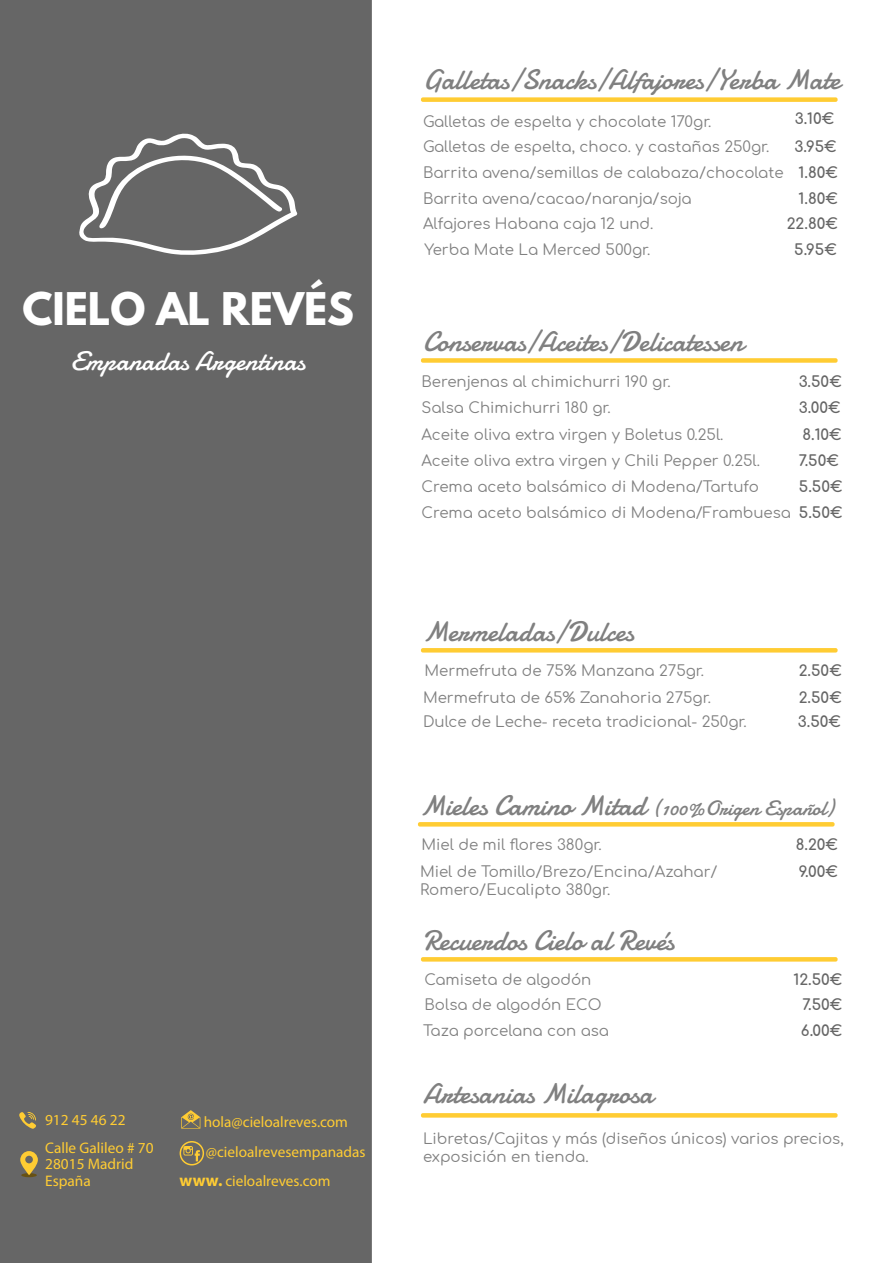
<style>
.page{position:relative;width:893px;height:1263px;background:#fff}
.page>*{position:absolute;margin:0;border:0;box-sizing:border-box;transform-origin:0 0}
.t1{font:700 39.9px "League Spartan";color:#fff}
.t2{font:28.5px "Damion";color:#808080}
.t3{font:27.15px "Damion";color:#fff}
.t4{font:21px "Damion";color:#808080}
.t5{font:15.3px/27.8px "Myriad Pro";color:#fc3}
.t6{font:15px/25.7px "Comfortaa";color:#808080}
.t7{font:700 15px "Comfortaa";color:#666}
.s1{font-weight:700;font-size:16.95px}
.s2{font-weight:700;color:#666}
.s3{font-size:28.5px}
</style>
<div class="page">
<svg style="left:420px;top:97px;width:418px;height:5px;background:#ffd147"></svg>
<svg style="left:420px;top:358px;width:418px;height:5px;background:#ffd147"></svg>
<svg style="left:420px;top:648px;width:418px;height:4px;background:#ffcc36"></svg>
<div style="left:0;top:0;width:372px;height:1263px;background:#666;border:2px solid #666"></div>
<svg style="left:79px;top:133px;width:218px;height:122px"></svg>
<svg style="left:420px;top:957px;width:418px;height:4px;background:#ffcd38"></svg>
<svg style="left:420px;top:1113px;width:418px;height:4px;background:#ffcd39"></svg>
<svg style="left:183px;top:1146px;width:17px;height:15px"></svg>
<svg style="left:19px;top:1112px;width:17px;height:17px"></svg>
<svg style="left:21px;top:1173px;width:16px;height:4px"></svg>
<svg style="left:20px;top:1151px;width:18px;height:24px"></svg>
<svg style="left:181px;top:1110px;width:19px;height:18px"></svg>
<div style="left:180px;top:1141px;width:24px;height:24px;border:2px solid #fc3;border-radius:50%"></div>
<svg style="left:417px;top:822px;width:418px;height:4px;background:#ffcd37"></svg>
<h1 class="t1" style="left:22px;top:277px;width:333px">CIELO AL REVÉS</h1>
<h3 class="t3" style="left:71px;top:343px;width:236px">Empanadas Argentinas</h3>
<p class="t5" style="left:45px;top:1106px;width:110px">912 45 46 22<br>Calle Galileo # 70</p>
<p class="t5" style="left:45px;top:1150px;width:90px">28015 Madrid</p>
<p class="t5" style="left:45px;top:1167px;width:47px">España</p>
<p class="t5" style="left:204px;top:1108px;width:146px">hola@cieloalreves.com</p>
<p class="t5" style="left:206px;top:1138px;width:161px">@cieloalrevesempanadas</p>
<p class="t5" style="left:180px;top:1166px;width:152px"><span class="s1">www.</span> cieloalreves.com</p>
<h2 class="t2" style="left:423px;top:60px;width:419px">Galletas/Snacks/Alfajores/Yerba Mate</h2>
<p class="t6" style="left:423px;top:107px;width:290px">Galletas de espelta y chocolate 170gr.</p>
<p class="t7" style="left:795px;top:105px;width:41px">3.10€</p>
<p class="t6" style="left:423px;top:132px;width:348px">Galletas de espelta, choco. y castañas 250gr.</p>
<p class="t6" style="left:423px;top:132px;width:416px;text-align:justify;text-indent:372px"><span class="s2">3.95€ </span>Barrita avena/semillas de calabaza/chocolate <span class="s2">1.80€ </span>Barrita avena/cacao/naranja/soja</p>
<p class="t7" style="left:799px;top:184px;width:41px">1.80€</p>
<p class="t6" style="left:423px;top:209px;width:232px">Alfajores Habana caja 12 und.</p>
<p class="t7" style="left:787px;top:210px;width:53px">22.80€</p>
<p class="t6" style="left:424px;top:235px;width:227px">Yerba Mate La Merced 500gr.</p>
<p class="t7" style="left:794px;top:236px;width:44px">5.95€</p>
<h2 class="t2" style="left:423px;top:323px;width:322px">Conservas/Aceites/Delicatessen</h2>
<p class="t6" style="left:421px;top:367px;width:251px">Berenjenas al chimichurri 190 gr.</p>
<p class="t7" style="left:799px;top:367px;width:45px">3.50€</p>
<p class="t6" style="left:421px;top:393px;width:191px">Salsa Chimichurri 180 gr.</p>
<p class="t7" style="left:799px;top:394px;width:43px">3.00€</p>
<p class="t6" style="left:421px;top:420px;width:303px">Aceite oliva extra virgen y Boletus 0.25l.</p>
<p class="t7" style="left:802px;top:420px;width:41px">8.10€</p>
<p class="t6" style="left:421px;top:446px;width:340px">Aceite oliva extra virgen y Chili Pepper 0.25l.</p>
<p class="t7" style="left:799px;top:447px;width:41px">7.50€</p>
<p class="t6" style="left:421px;top:472px;width:339px">Crema aceto balsámico di Modena/Tartufo</p>
<p class="t6" style="left:421px;top:471px;width:422px;line-height:26.5px;text-align:right"><span class="s2">5.50€<br></span>Crema aceto balsámico di Modena/Frambuesa <span class="s2">5.50€</span></p>
<h2 class="t2" style="left:423px;top:612px;width:213px">Mermeladas/Dulces</h2>
<p class="t6" style="left:424px;top:656px;width:281px">Mermefruta de 75% Manzana 275gr.</p>
<p class="t7" style="left:799px;top:657px;width:44px">2.50€</p>
<p class="t6" style="left:423px;top:707px;width:325px">Dulce de Leche- receta tradicional- 250gr.</p>
<p class="t7" style="left:798px;top:707px;width:45px">3.50€</p>
<p class="t6" style="left:423px;top:683px;width:289px">Mermefruta de 65% Zanahoria 275gr.</p>
<p class="t7" style="left:799px;top:684px;width:44px">2.50€</p>
<h3 class="t4" style="left:420px;top:794px;width:415px"><span class="s3">Mieles Camino Mitad</span> (100%Origen Español)</h3>
<p class="t6" style="left:421px;top:830px;width:182px">Miel de mil flores 380gr.</p>
<p class="t7" style="left:796px;top:831px;width:44px">8.20€</p>
<p class="t6" style="left:420px;top:861px;width:299px;line-height:18px">Miel de Tomillo/Brezo/Encina/Azahar/<br>Romero/Eucalipto 380gr.</p>
<p class="t7" style="left:799px;top:858px;width:41px">9.00€</p>
<h2 class="t2" style="left:423px;top:921px;width:253px">Recuerdos Cielo al Revés</h2>
<p class="t6" style="left:424px;top:964px;width:168px">Camiseta de algodón</p>
<p class="t7" style="left:793px;top:965px;width:50px">12.50€</p>
<p class="t6" style="left:424px;top:990px;width:178px">Bolsa de algodón ECO</p>
<p class="t7" style="left:802px;top:991px;width:41px">7.50€</p>
<p class="t6" style="left:423px;top:1016px;width:188px">Taza porcelana con asa</p>
<p class="t7" style="left:801px;top:1016px;width:43px">6.00€</p>
<h2 class="t2" style="left:423px;top:1075px;width:232px">Artesanias Milagrosa</h2>
<p class="t6" style="left:423px;top:1127px;width:422px;line-height:18px">Libretas/Cajitas y más (diseños únicos) varios precios, exposición en tienda.</p>
</div>
